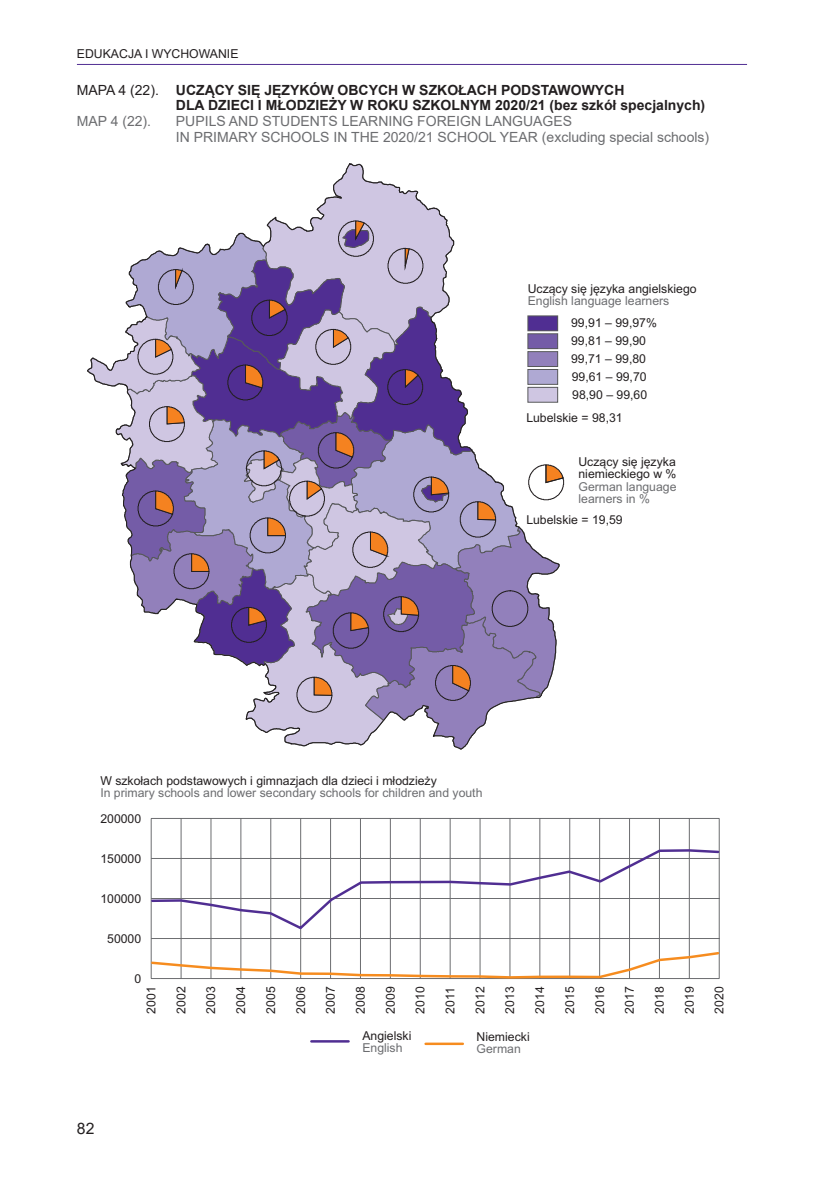
<style>
.page{position:relative;width:824px;height:1181px;background:#fff}
.page>*{position:absolute;margin:0;border:0;box-sizing:border-box;transform-origin:0 0}
.t1{font:15.75px "Arial";color:#231f20}
.Tytuł_mapy_pl_00_00{font:700 14px/15.8px "Arial";color:#231f20}
.Tytuł_mapy_ang_00_00{font:14px/15.8px "Arial";color:#6c6d70}
.t2{font:12.25px/12.2px "Arial";color:#231f20}
.t3{font:12.25px/12.2px "Arial";color:#6c6d70}
.s1{font-weight:400}
.s2{color:#6c6d70}
.s3{color:#231f20}
</style>
<div class="page">
<hr style="left:77px;top:64px;width:670px;height:1px;background:#502e92">
<svg style="left:87px;top:163px;width:477px;height:586px"></svg>
<hr style="left:311px;top:1040px;width:37px;height:2px;background:#502e92">
<hr style="left:425px;top:1042px;width:38px;height:3px;background:#f68c1f">
<hr style="left:151px;top:818px;width:568px;height:1px;background:#6c6d70">
<hr style="left:151px;top:938px;width:568px;height:1px;background:#6c6d70">
<hr style="left:151px;top:818px;width:1px;height:160px;background:#6c6d70">
<hr style="left:181px;top:818px;width:1px;height:160px;background:#6c6d70">
<hr style="left:211px;top:818px;width:1px;height:160px;background:#6c6d70">
<hr style="left:240px;top:818px;width:1px;height:160px;background:#6c6d70">
<hr style="left:270px;top:818px;width:1px;height:160px;background:#6c6d70">
<hr style="left:300px;top:818px;width:1px;height:160px;background:#6c6d70">
<hr style="left:330px;top:818px;width:1px;height:160px;background:#6c6d70">
<hr style="left:360px;top:818px;width:1px;height:160px;background:#6c6d70">
<hr style="left:390px;top:818px;width:1px;height:160px;background:#6c6d70">
<hr style="left:420px;top:818px;width:1px;height:160px;background:#6c6d70">
<hr style="left:450px;top:818px;width:1px;height:160px;background:#6c6d70">
<hr style="left:479px;top:818px;width:1px;height:160px;background:#6c6d70">
<hr style="left:509px;top:818px;width:1px;height:160px;background:#6c6d70">
<hr style="left:539px;top:818px;width:1px;height:160px;background:#6c6d70">
<hr style="left:569px;top:818px;width:1px;height:160px;background:#6c6d70">
<hr style="left:599px;top:818px;width:1px;height:160px;background:#6c6d70">
<hr style="left:629px;top:818px;width:1px;height:160px;background:#6c6d70">
<hr style="left:659px;top:818px;width:1px;height:160px;background:#6c6d70">
<hr style="left:689px;top:818px;width:1px;height:160px;background:#6c6d70">
<hr style="left:718px;top:818px;width:1px;height:160px;background:#6c6d70">
<svg style="left:150px;top:847px;width:570px;height:84px"></svg>
<svg style="left:150px;top:950px;width:570px;height:29px"></svg>
<p class="t2" style="left:77px;top:47px;width:163px">EDUKACJA I WYCHOWANIE</p>
<p class="Tytuł_mapy_pl_00_00" style="left:176px;top:82px;width:530px;text-indent:-99px"><span class="s1">MAPA 4 (22).</span> UCZĄCY SIĘ JĘZYKÓW OBCYCH W SZKOŁACH PODSTAWOWYCH<br>DLA DZIECI I MŁODZIEŻY W ROKU SZKOLNYM 2020/21 (bez szkół specjalnych)</p>
<p class="Tytuł_mapy_ang_00_00" style="left:77px;top:113px;width:76px">MAP 4 (22).</p>
<p class="Tytuł_mapy_ang_00_00" style="left:176px;top:113px;width:534px">PUPILS AND STUDENTS LEARNING FOREIGN LANGUAGES<br>IN PRIMARY SCHOOLS IN THE 2020/21 SCHOOL YEAR (excluding special schools)</p>
<p class="t2" style="left:527px;top:282px;width:170px">Uczący się języka angielskiego<br><span class="s2">English language learners</span></p>
<p class="t2" style="left:571px;top:317px;width:87px">99,91 – 99,97%</p>
<p class="t2" style="left:571px;top:353px;width:76px">99,71 – 99,80</p>
<p class="t2" style="left:571px;top:335px;width:76px">99,81 – 99,90</p>
<p class="t2" style="left:571px;top:368px;width:77px;line-height:17.8px">99,61 – 99,70<br>98,90 – 99,60</p>
<p class="t2" style="left:526px;top:411px;width:98px">Lubelskie = 98,31</p>
<p class="t2" style="left:578px;top:456px;width:100px;text-align:justify">Uczący się języka niemieckiego w % <span class="s2">German language learners in %</span></p>
<p class="t2" style="left:526px;top:513px;width:98px">Lubelskie = 19,59</p>
<p class="t3" style="left:100px;top:774px;width:383px"><span class="s3">W szkołach podstawowych i gimnazjach dla dzieci i młodzieży<br></span>In primary schools and lower secondary schools for children and youth</p>
<p class="t2" style="left:100px;top:812px;width:42px">200000</p>
<p class="t2" style="left:100px;top:852px;width:42px">150000</p>
<p class="t2" style="left:100px;top:892px;width:42px">100000</p>
<p class="t2" style="left:107px;top:932px;width:36px">50000</p>
<p class="t2" style="left:134px;top:972px;width:8px">0</p>
<p class="t2" style="left:145px;top:1013px;width:29px;rotate:-90deg">2001</p>
<p class="t2" style="left:175px;top:1013px;width:29px;rotate:-90deg">2002</p>
<p class="t2" style="left:205px;top:1013px;width:29px;rotate:-90deg">2003</p>
<p class="t2" style="left:235px;top:1013px;width:29px;rotate:-90deg">2004</p>
<p class="t2" style="left:265px;top:1013px;width:29px;rotate:-90deg">2005</p>
<p class="t2" style="left:294px;top:1013px;width:29px;rotate:-90deg">2006</p>
<p class="t2" style="left:324px;top:1013px;width:29px;rotate:-90deg">2007</p>
<p class="t2" style="left:354px;top:1013px;width:29px;rotate:-90deg">2008</p>
<p class="t2" style="left:384px;top:1013px;width:29px;rotate:-90deg">2009</p>
<p class="t2" style="left:414px;top:1013px;width:29px;rotate:-90deg">2010</p>
<p class="t2" style="left:444px;top:1013px;width:28px;rotate:-90deg">2011</p>
<p class="t2" style="left:474px;top:1013px;width:29px;rotate:-90deg">2012</p>
<p class="t2" style="left:504px;top:1013px;width:29px;rotate:-90deg">2013</p>
<p class="t2" style="left:534px;top:1013px;width:29px;rotate:-90deg">2014</p>
<p class="t2" style="left:563px;top:1013px;width:29px;rotate:-90deg">2015</p>
<p class="t2" style="left:593px;top:1013px;width:29px;rotate:-90deg">2016</p>
<p class="t2" style="left:623px;top:1013px;width:29px;rotate:-90deg">2017</p>
<p class="t2" style="left:653px;top:1013px;width:29px;rotate:-90deg">2018</p>
<p class="t2" style="left:683px;top:1013px;width:29px;rotate:-90deg">2019</p>
<p class="t2" style="left:713px;top:1013px;width:29px;rotate:-90deg">2020</p>
<p class="t1" style="left:77px;top:1118px;width:19px">82</p>
<p class="t2" style="left:362px;top:1029px;width:51px">Angielski<br><span class="s2">English</span></p>
<p class="t2" style="left:476px;top:1030px;width:55px">Niemiecki<br><span class="s2">German</span></p>
</div>
